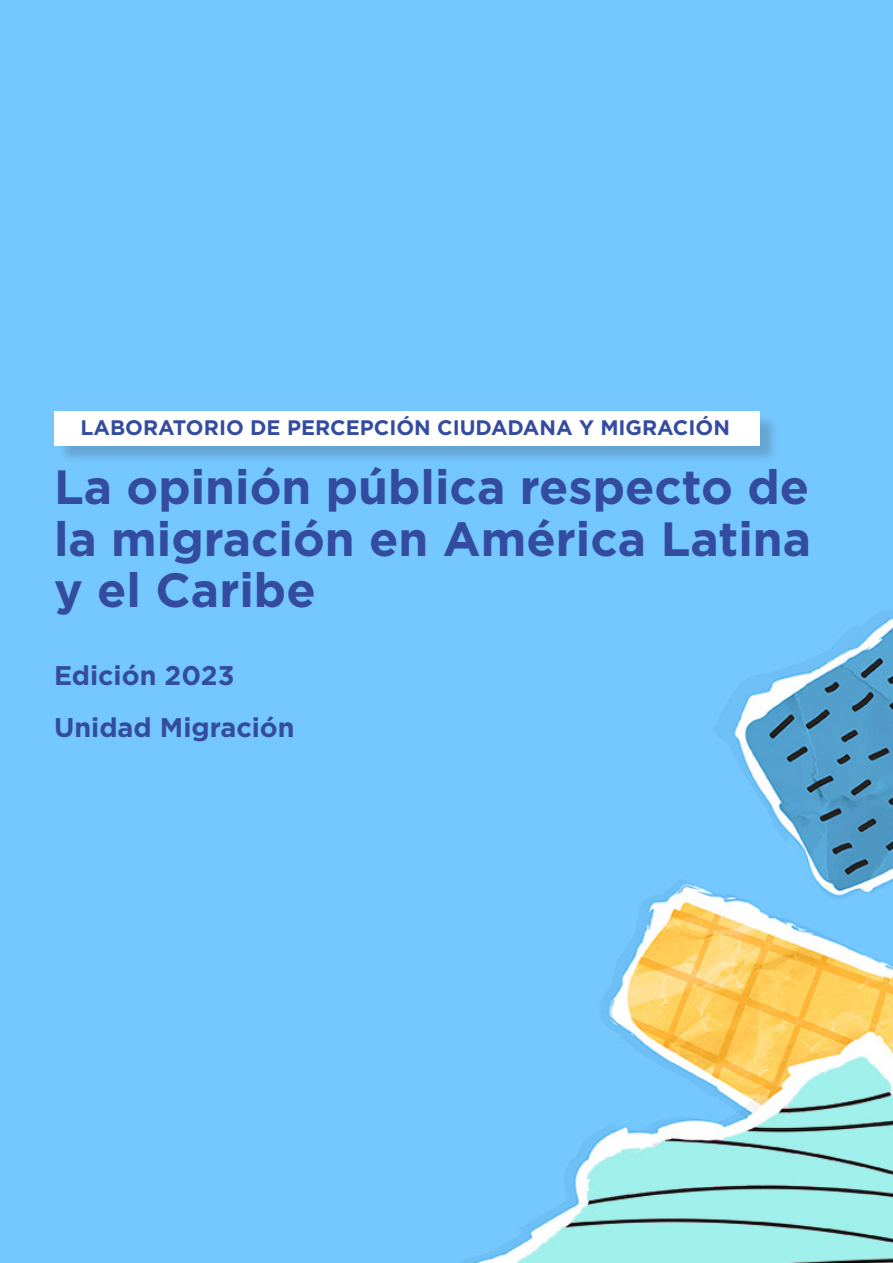
<style>
.page{position:relative;width:893px;height:1263px;background:#fff}
.page>*{position:absolute;margin:0;border:0;box-sizing:border-box;transform-origin:0 0}
.t1{font:700 48px/51.6px "Gotham";color:#344c9f;text-align:justify}
.t2{font:700 27px "Gotham";color:#344c9f}
.t3{font:700 21px "Gotham";color:#344c9f}
</style>
<div class="page">
<img style="left:0;top:0;width:893px;height:1263px">
<div style="left:57px;top:414px;width:722px;height:50px;background:#231f20;opacity:.2"></div>
<div style="left:55px;top:411px;width:705px;height:34px;background:#fff"></div>
<p class="t3" style="left:80px;top:414px;width:651px">LABORATORIO DE PERCEPCIÓN CIUDADANA Y MIGRACIÓN</p>
<p class="t1" style="left:54px;top:461px;width:759px">La opinión pública respecto de la migración en América Latina y el Caribe</p>
<p class="t2" style="left:54px;top:658px;width:182px">Edición 2023</p>
<p class="t2" style="left:54px;top:709px;width:242px">Unidad Migración</p>
</div>
